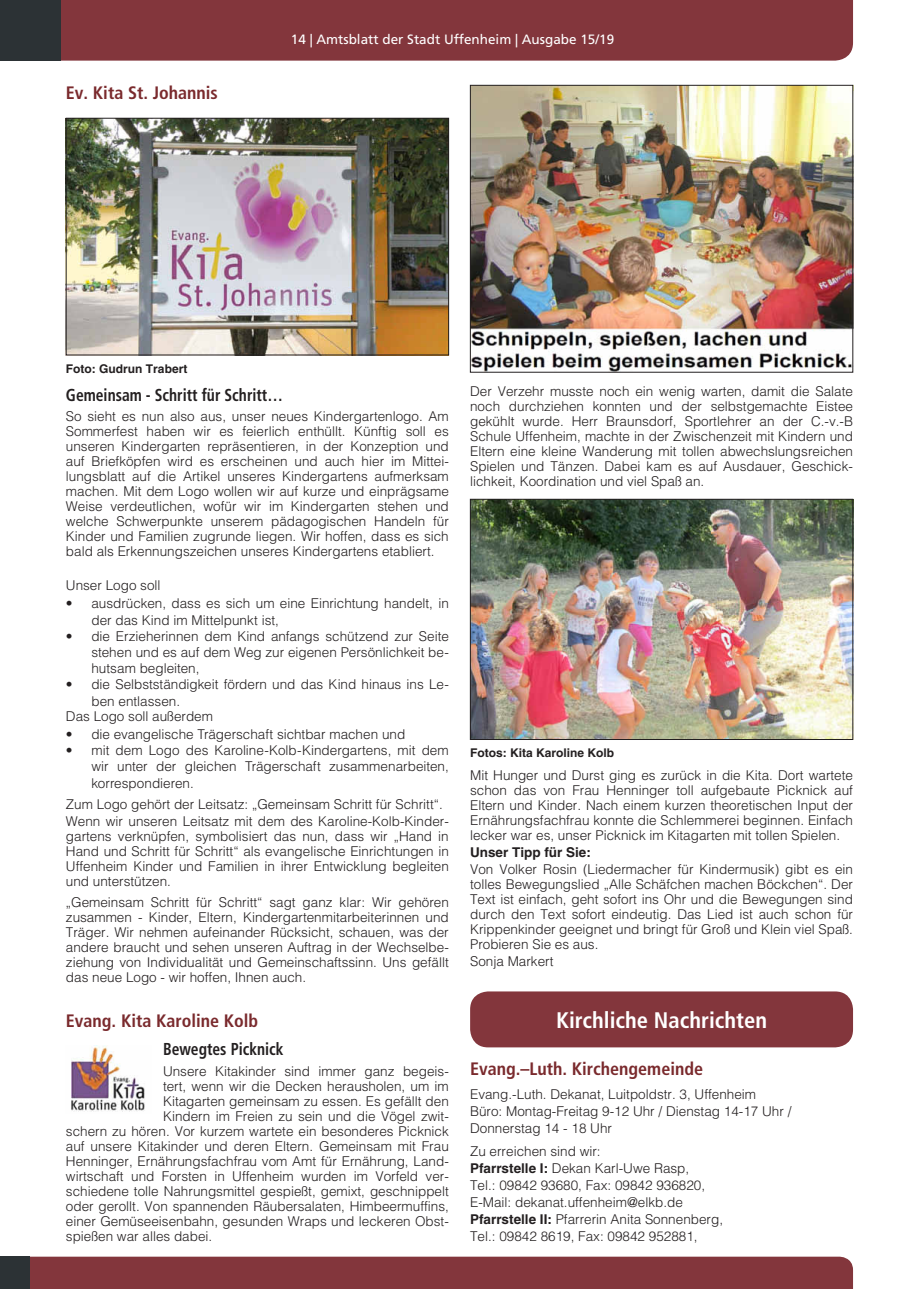
<style>
.page{position:relative;width:919px;height:1289px;background:#fff}
.page>*{position:absolute;margin:0;border:0;box-sizing:border-box;transform-origin:0 0}
.t1{font:700 condensed 22.5px "Frutiger LT";color:#fff}
.t2{font:700 condensed 18px "Frutiger LT";color:#7a2a2d}
.t3{font:700 condensed 17.25px "Frutiger LT";color:#231f20;scale:.9 1}
.t4{font:300 13.5px/15px "Helvetica LT";color:#231f20;text-align:justify}
.t5{font:13.5px "Frutiger LT";color:#fff}
.t6{font:700 13.5px "Helvetica LT";color:#231f20}
.t7{font:700 12px "Helvetica LT";color:#231f20}
.s1{font-weight:700}
</style>
<div class="page">
<div style="left:30px;top:1256px;width:823px;height:32px;background:#83363c"></div>
<div style="left:0;top:1256px;width:30px;height:32px;background:#2c3235"></div>
<div style="left:61px;top:0;width:792px;height:61px;background:#83363c"></div>
<div style="left:0;top:0;width:61px;height:61px;background:#2c3235"></div>
<img style="left:472px;top:87px;width:379px;height:283px">
<div style="left:470px;top:85px;width:383px;height:287px;border:1px solid #231f20"></div>
<img style="left:472px;top:501px;width:379px;height:236px">
<div style="left:470px;top:499px;width:383px;height:240px;border:1px solid #231f20"></div>
<div style="left:470px;top:991px;width:383px;height:56px;background:#83363c;border-radius:18px"></div>
<img style="left:68px;top:120px;width:379px;height:233px">
<div style="left:66px;top:118px;width:383px;height:237px;border:1px solid #231f20"></div>
<img style="left:71px;top:1045px;width:74px;height:67px">
<h2 class="t2" style="left:66px;top:82px;width:153px">Ev. Kita St. Johannis</h2>
<p class="t5" style="left:291px;top:32px;width:325px">14 | Amtsblatt der Stadt Uffenheim | Ausgabe 15/19</p>
<p class="t7" style="left:66px;top:361px;width:123px">Foto: Gudrun Trabert</p>
<p class="t3" style="left:66px;top:385px;width:242px">Gemeinsam - Schritt für Schritt…</p>
<p class="t4" style="left:66px;top:408px;width:384px">So sieht es nun also aus, unser neues Kindergartenlogo. Am Sommerfest haben wir es feierlich enthüllt. Künftig soll es unseren Kindergarten repräsentieren, in der Konzeption und auf Briefköpfen wird es erscheinen und auch hier im Mittei&shy;lungsblatt auf die Artikel unseres Kindergartens aufmerksam machen. Mit dem Logo wollen wir auf kurze und einprägsame Weise verdeutlichen, wofür wir im Kindergarten stehen und welche Schwerpunkte unserem pädagogischen Handeln für Kinder und Familien zugrunde liegen. Wir hoffen, dass es sich bald als Erkennungszeichen unseres Kindergartens etabliert.</p>
<p class="t4" style="left:66px;top:577px;width:96px">Unser Logo soll</p>
<p class="t4" style="left:91px;top:595px;width:359px;line-height:16.2px;text-indent:-26px">• ausdrücken, dass es sich um eine Einrichtung handelt, in der das Kind im Mittelpunkt ist,</p>
<p class="t4" style="left:91px;top:627px;width:359px;line-height:16.2px;text-indent:-26px">• die Erzieherinnen dem Kind anfangs schützend zur Seite stehen und es auf dem Weg zur eigenen Persönlichkeit be&shy;hutsam begleiten,</p>
<p class="t4" style="left:66px;top:677px;width:384px">• die Selbstständigkeit fördern und das Kind hinaus ins Le-</p>
<p class="t4" style="left:91px;top:693px;width:87px">ben entlassen.</p>
<p class="t4" style="left:66px;top:708px;width:149px">Das Logo soll außerdem</p>
<p class="t4" style="left:66px;top:726px;width:341px">• die evangelische Trägerschaft sichtbar machen und</p>
<p class="t4" style="left:91px;top:742px;width:359px;line-height:16.2px;text-indent:-26px">• mit dem Logo des Karoline-Kolb-Kindergartens, mit dem wir unter der gleichen Trägerschaft zusammenarbeiten, korrespondieren.</p>
<p class="t4" style="left:66px;top:795px;width:384px;line-height:17.1px">Zum Logo gehört der Leitsatz: „Gemeinsam Schritt für Schritt“.<br>Wenn wir unseren Leitsatz mit dem des Karoline-Kolb-Kinder-</p>
<p class="t4" style="left:66px;top:828px;width:384px">gartens verknüpfen, symbolisiert das nun, dass wir „Hand in Hand und Schritt für Schritt“ als evangelische Einrichtungen in Uffenheim Kinder und Familien in ihrer Entwicklung begleiten und unterstützen.</p>
<p class="t4" style="left:66px;top:894px;width:384px">„Gemeinsam Schritt für Schritt“ sagt ganz klar: Wir gehören zusammen - Kinder, Eltern, Kindergartenmitarbeiterinnen und Träger. Wir nehmen aufeinander Rücksicht, schauen, was der andere braucht und sehen unseren Auftrag in der Wechselbe&shy;ziehung von Individualität und Gemeinschaftssinn. Uns gefällt das neue Logo - wir hoffen, Ihnen auch.</p>
<h2 class="t2" style="left:66px;top:1009px;width:194px">Evang. Kita Karoline Kolb</h2>
<p class="t3" style="left:163px;top:1038px;width:135px">Bewegtes Picknick</p>
<p class="t4" style="left:163px;top:1063px;width:287px">Unsere Kitakinder sind immer ganz begeis-</p>
<p class="t4" style="left:163px;top:1078px;width:287px">tert, wenn wir die Decken herausholen, um im</p>
<p class="t4" style="left:163px;top:1093px;width:287px">Kitagarten gemeinsam zu essen. Es gefällt den</p>
<p class="t4" style="left:163px;top:1108px;width:287px">Kindern im Freien zu sein und die Vögel zwit-</p>
<p class="t4" style="left:66px;top:1123px;width:384px">schern zu hören. Vor kurzem wartete ein besonderes Picknick</p>
<p class="t4" style="left:66px;top:1138px;width:384px">auf unsere Kitakinder und deren Eltern. Gemeinsam mit Frau</p>
<p class="t4" style="left:66px;top:1153px;width:384px">Henninger, Ernährungsfachfrau vom Amt für Ernährung, Land-</p>
<p class="t4" style="left:66px;top:1168px;width:384px">wirtschaft und Forsten in Uffenheim wurden im Vorfeld ver-</p>
<p class="t4" style="left:66px;top:1183px;width:384px">schiedene tolle Nahrungsmittel gespießt, gemixt, geschnippelt</p>
<p class="t4" style="left:66px;top:1198px;width:384px">oder gerollt. Von spannenden Räubersalaten, Himbeermuffins,</p>
<p class="t4" style="left:66px;top:1213px;width:384px">einer Gemüseeisenbahn, gesunden Wraps und leckeren Obst-</p>
<p class="t4" style="left:66px;top:1228px;width:145px">spießen war alles dabei.</p>
<p class="t4" style="left:470px;top:383px;width:384px">Der Verzehr musste noch ein wenig warten, damit die Salate noch durchziehen konnten und der selbstgemachte Eistee gekühlt wurde. Herr Braunsdorf, Sportlehrer an der C.-v.-B Schule Uffenheim, machte in der Zwischenzeit mit Kindern und Eltern eine kleine Wanderung mit tollen abwechslungsreichen Spielen und Tänzen. Dabei kam es auf Ausdauer, Geschick&shy;lichkeit, Koordination und viel Spaß an.</p>
<p class="t7" style="left:470px;top:746px;width:146px">Fotos: Kita Karoline Kolb</p>
<p class="t4" style="left:470px;top:767px;width:384px">Mit Hunger und Durst ging es zurück in die Kita. Dort wartete schon das von Frau Henninger toll aufgebaute Picknick auf Eltern und Kinder. Nach einem kurzen theoretischen Input der Ernährungsfachfrau konnte die Schlemmerei beginnen. Einfach lecker war es, unser Picknick im Kitagarten mit tollen Spielen.</p>
<p class="t6" style="left:470px;top:844px;width:122px">Unser Tipp für Sie:</p>
<p class="t4" style="left:470px;top:861px;width:384px;text-align:left">Von Volker Rosin (Liedermacher für Kindermusik) gibt es ein tolles Bewegungslied „Alle Schäfchen machen Böckchen“. Der Text ist einfach, geht sofort ins Ohr und die Bewegungen sind durch den Text sofort eindeutig. Das Lied ist auch schon für Krippenkinder geeignet und bringt für Groß und Klein viel Spaß.<br>Probieren Sie es aus.</p>
<p class="t4" style="left:470px;top:954px;width:85px">Sonja Markert</p>
<h1 class="t1" style="left:556px;top:1006px;width:212px">Kirchliche Nachrichten</h1>
<h2 class="t2" style="left:470px;top:1058px;width:234px">Evang.–Luth. Kirchengemeinde</h2>
<p class="t4" style="left:470px;top:1085px;width:323px;line-height:17.1px;text-align:left">Evang. -Luth. Dekanat, Luitpoldstr. 3, Uffenheim<br>Büro: Montag-Freitag 9-12 Uhr / Dienstag 14-17 Uhr /<br>Donnerstag 14 - 18 Uhr</p>
<p class="t4" style="left:470px;top:1142px;width:254px;line-height:17.1px;text-align:left">Zu erreichen sind wir:<br><span class="s1">Pfarrstelle I:</span> Dekan Karl-Uwe Rasp,<br>Tel. : 09842 93680, Fax: 09842 936820, E-Mail: dekanat. uffenheim@elkb. de <span class="s1">Pfarrstelle II:</span> Pfarrerin Anita Sonnenberg, Tel. : 09842 8619, Fax: 09842 952881,</p>
</div>
